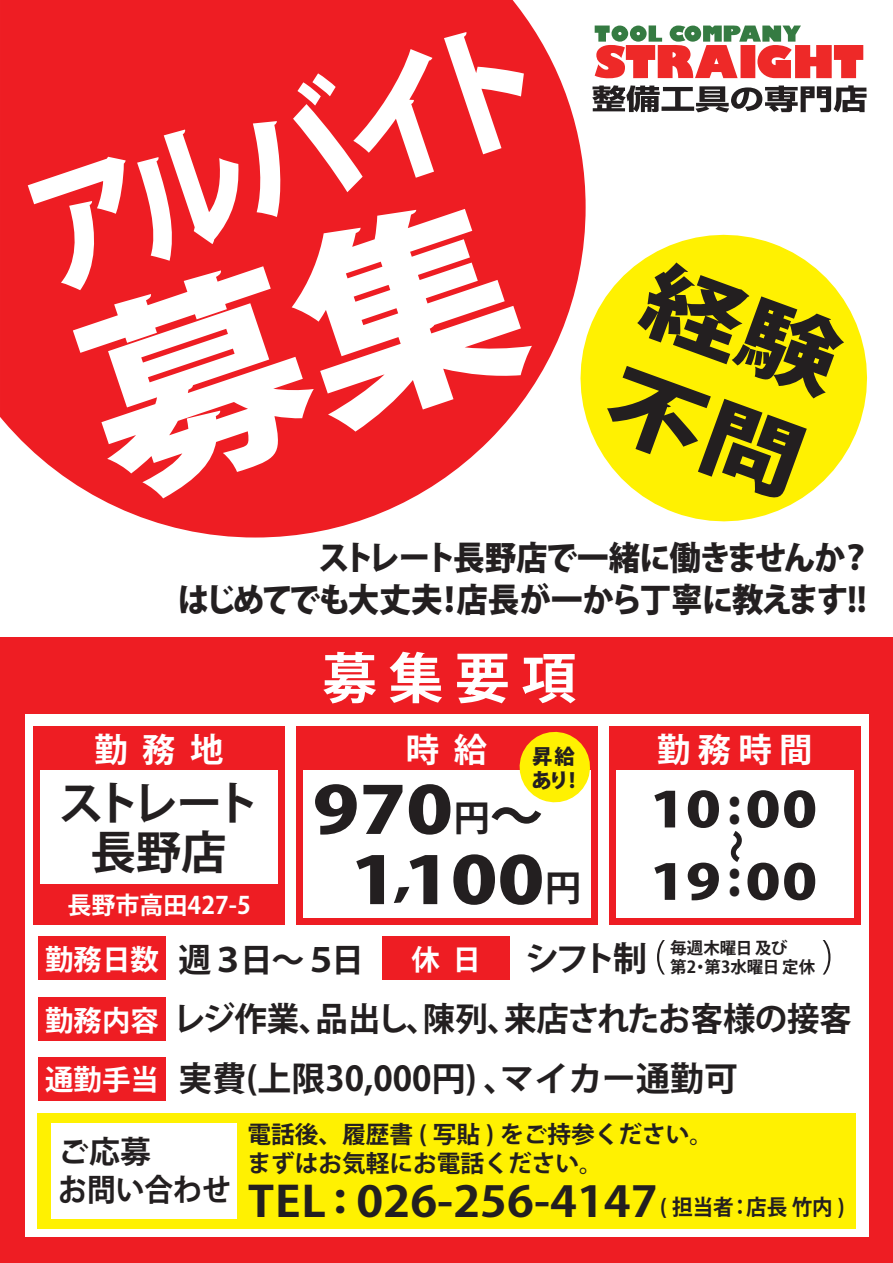
<style>
.page{position:relative;width:893px;height:1263px;background:#fff}
.page>*{position:absolute;margin:0;border:0;box-sizing:border-box;transform-origin:0 0}
.t1{font:800 138.75px "Koz Go Pr 6 N";color:#fff;scale:.85 1}
.t2{font:800 84.9px/108.8px "Koz Go Pr 6 N";color:#231f20;scale:1.2 1}
.t3{font:800 64.5px/70.2px "Koz Go Pr 6 N";color:#231f20;text-align:center;scale:1.25 1}
.t4{font:700 54.6px "Koz Go Pr 6 N";color:#fff}
.t5{font:800 48.3px/72.3px "Koz Go Pr 6 N";letter-spacing:.02em;color:#231f20;scale:1.25 1}
.t6{font:700 45.45px/49.2px "Koz Go Pr 6 N";letter-spacing:-.095em;color:#231f20;text-align:center}
.t7{font:700 42px "Koz Go Pr 6 N";color:#231f20;scale:1.12 1}
.t8{font:700 33.9px "Koz Go Pr 6 N";color:#231f20}
.t9{font:700 33.45px "Koz Go Pr 6 N";color:#fff}
.t10{font:800 33.15px/42.6px "Koz Go Pr 6 N";letter-spacing:-.05em;color:#231f20;text-align:right;scale:.95 1}
.t11{font:700 33.15px "Koz Go Pr 6 N";letter-spacing:-.015em;color:#231f20}
.t12{font:700 33px "Koz Go Pr 6 N";color:#231f20}
.t13{font:700 30.9px/38.1px "Koz Go Pr 6 N";color:#231f20}
.t14{font:700 28.5px "Koz Go Pr 6 N";color:#fff}
.t15{font:700 24px "Koz Go Pr 6 N";color:#fff}
.t16{font:700 23.7px/28.8px "Koz Go Pr 6 N";color:#231f20}
.t17{font:700 21.6px "Koz Go Pr 6 N";color:#231f20;scale:.95 1}
.t18{font:800 20.4px/23.5px "Koz Go Pr 6 N";color:#231f20}
.t19{font:700 16.5px/19.8px "Koz Go Pr 6 N";color:#231f20}
.s1{font-size:28.5px;color:#fff}
.s2{font-weight:700;font-size:36.15px}
.s3{font-weight:700;font-size:53.85px}
.s4{font-size:48.15px}
</style>
<div class="page">
<div style="left:0;top:637px;width:893px;height:626px;background:#ee1d23"></div>
<div style="left:25px;top:714px;width:844px;height:522px;background:#fff"></div>
<svg style="left:586px;top:234px;width:282px;height:288px;fill:#fff101"></svg>
<svg style="left:0;top:0;width:586px;height:537px;fill:#ee1d23"></svg>
<div style="left:37px;top:1113px;width:819px;height:115px;background:#fff101"></div>
<div style="left:52px;top:1123px;width:185px;height:95px;background:#fff"></div>
<svg style="left:592px;top:25px;width:275px;height:87px"></svg>
<div style="left:609px;top:727px;width:252px;height:198px;background:#ee1d23"></div>
<div style="left:616px;top:770px;width:238px;height:148px;background:#fff"></div>
<div style="left:33px;top:727px;width:252px;height:198px;background:#ee1d23"></div>
<div style="left:40px;top:770px;width:238px;height:114px;background:#fff"></div>
<div style="left:38px;top:936px;width:128px;height:44px;background:#ee1d23"></div>
<div style="left:382px;top:936px;width:128px;height:44px;background:#ee1d23"></div>
<div style="left:38px;top:1057px;width:128px;height:44px;background:#ee1d23"></div>
<div style="left:38px;top:997px;width:128px;height:44px;background:#ee1d23"></div>
<div style="left:296px;top:727px;width:301px;height:198px;background:#ee1d23"></div>
<div style="left:303px;top:770px;width:287px;height:148px;background:#fff"></div>
<svg style="left:731px;top:831px;width:11px;height:31px"></svg>
<svg style="left:519px;top:731px;width:72px;height:76px"></svg>
<svg style="left:657px;top:940px;width:8px;height:34px"></svg>
<svg style="left:823px;top:940px;width:7px;height:34px"></svg>
<div style="left:60px;top:179px;width:480px;height:332px;background:#ee1d23"></div>
<h1 class="t1" style="left:10px;top:170px;width:628px;rotate:-19deg">アルバイト</h1>
<h2 class="t2" style="left:664px;top:246px;width:171px;rotate:20deg">経験不問</h2>
<p class="t10" style="left:178px;top:537px;width:732px">ストレート長野店で一緒に働きませんか？<br>はじめてでも大丈夫！店長が一から丁寧に教えます!!</p>
<h3 class="t4" style="left:322px;top:647px;width:255px">募 集 要 項</h3>
<h3 class="t4" style="left:459px;top:711px;width:255px">募 集 要 項</h3>
<p class="t9" style="left:94px;top:731px;width:131px">勤 務 地</p>
<h3 class="t6" style="left:59px;top:780px;width:203px">ストレート長野店</h3>
<p class="t15" style="left:68px;top:891px;width:185px">長野市高田427-5</p>
<p class="t12" style="left:45px;top:941px;width:321px"><span class="s1">勤務日数</span> 週３日～５日</p>
<p class="t14" style="left:412px;top:943px;width:71px">休 日</p>
<p class="t8" style="left:525px;top:939px;width:123px">シフト制</p>
<p class="t9" style="left:657px;top:731px;width:157px">勤 務 時 間</p>
<h3 class="t5" style="left:650px;top:775px;width:135px">10:00<br>19:00</h3>
<p class="t9" style="left:406px;top:731px;width:83px">時 給</p>
<h3 class="t3" style="left:313px;top:776px;width:216px">970<span class="s2">円</span><span class="s3">～<br></span>1<span class="s4">,</span>100<span class="s2">円</span></h3>
<p class="t18" style="left:532px;top:745px;width:45px">昇給あり!</p>
<p class="t19" style="left:670px;top:938px;width:146px">毎週木曜日 及び第2・第3水曜日 定休</p>
<p class="t11" style="left:45px;top:1000px;width:808px"><span class="s1">勤務内容</span>レジ作業、品出し、陳列、来店されたお客様の接客</p>
<p class="t8" style="left:45px;top:1059px;width:694px"><span class="s1">通勤手当</span> 実費(上限30,000円) 、マイカー通勤可</p>
<p class="t13" style="left:58px;top:1133px;width:174px">ご応募<br>お問い合わせ</p>
<p class="t16" style="left:247px;top:1121px;width:467px">電話後、履歴書 ( 写貼 ) をご持参ください。まずはお気軽にお電話ください。</p>
<p class="t17" style="left:660px;top:1194px;width:196px">( 担当者：店長 竹内 )</p>
<p class="t7" style="left:248px;top:1178px;width:367px">TEL : 026-256-4147</p>
</div>
